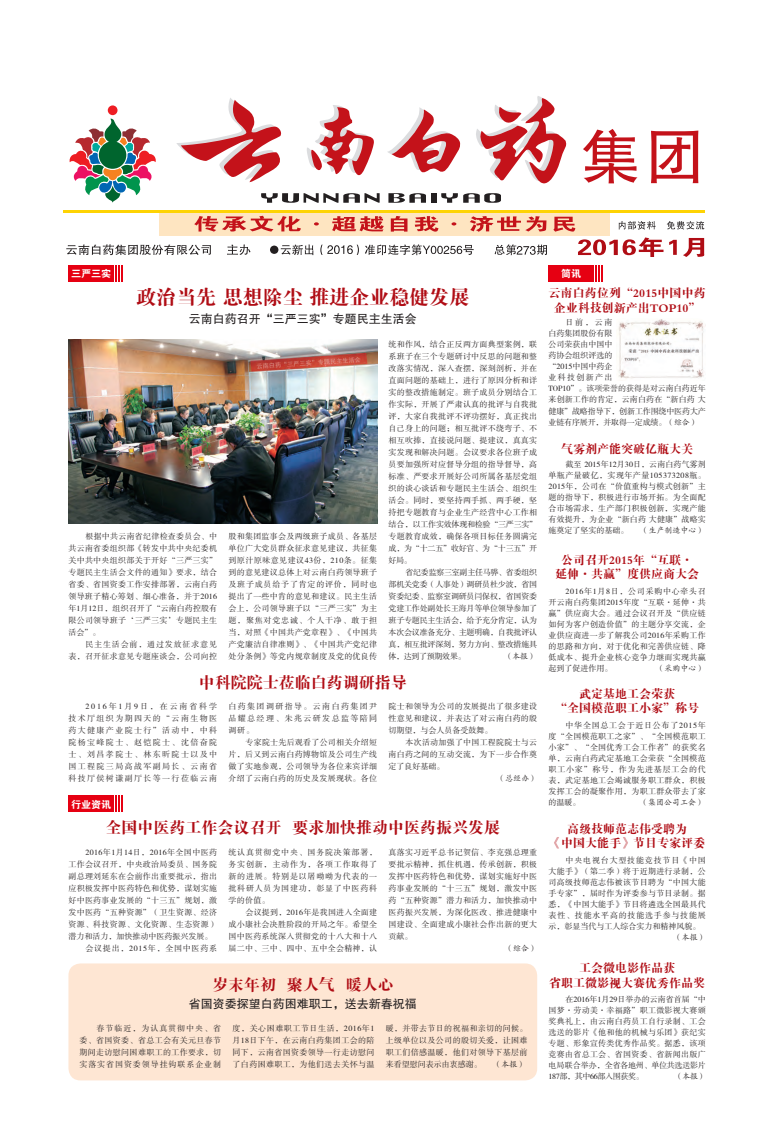
<style>
.page{position:relative;width:780px;height:1140px;background:#fff}
.page>*{position:absolute;margin:0;border:0;box-sizing:border-box;transform-origin:0 0}
.t1{font:20px "FZDBSK GBK1 0";color:#b00d15}
.t2{font:16px "FZDBSK GBK1 0";color:#b00d15}
.t3{font:12px/14.4px "FZDBSK GBK1 0";color:#b00d15;text-align:center}
.t4{font:12px "FZHTK GBK1 0";color:#231f20}
.t5{font:10px "FZDHTJW GB1 0";color:#fff}
.t6{font:8px/12px "FZSSJW GB1 0";letter-spacing:.035em;color:#231f20;text-align:justify}
.t7{font:8px/11px "FZSSJW GB1 0";color:#231f20}
.t8{font:8px "FZKTJW GB1 0";color:#231f20}
.t9{font:8px "FZSSJW GB1 0";letter-spacing:.09em;color:#231f20}
.s1{font-family:"FZKTJW GB1 0"}
</style>
<div class="page">
<div style="left:159px;top:212px;width:450px;height:23px;background:#fee5c1"></div>
<hr style="left:64px;top:210px;width:641px;height:2px;background:#fed304">
<svg style="left:176px;top:98px;width:106px;height:84px"></svg>
<svg style="left:307px;top:105px;width:67px;height:71px"></svg>
<div style="left:108px;top:105px;width:9px;height:10px;background:#ee1d23;border-radius:50%"></div>
<svg style="left:70px;top:118px;width:86px;height:85px"></svg>
<svg style="left:66px;top:244px;width:145px;height:11px"></svg>
<svg style="left:227px;top:244px;width:23px;height:11px"></svg>
<div style="left:270px;top:245px;width:8px;height:9px;background:#231f20;border-radius:50%"></div>
<svg style="left:281px;top:244px;width:32px;height:11px"></svg>
<svg style="left:365px;top:244px;width:108px;height:11px"></svg>
<svg style="left:261px;top:193px;width:118px;height:10px"></svg>
<svg style="left:387px;top:96px;width:180px;height:107px"></svg>
<svg style="left:194px;top:216px;width:107px;height:16px"></svg>
<svg style="left:314px;top:222px;width:5px;height:3px"></svg>
<svg style="left:332px;top:216px;width:52px;height:15px"></svg>
<svg style="left:391px;top:216px;width:16px;height:16px"></svg>
<svg style="left:414px;top:216px;width:24px;height:16px"></svg>
<svg style="left:451px;top:222px;width:5px;height:3px"></svg>
<svg style="left:470px;top:216px;width:76px;height:16px"></svg>
<svg style="left:583px;top:129px;width:54px;height:54px"></svg>
<svg style="left:651px;top:130px;width:47px;height:53px"></svg>
<svg style="left:494px;top:244px;width:53px;height:11px"></svg>
<svg style="left:553px;top:217px;width:152px;height:40px"></svg>
<svg style="left:320px;top:245px;width:39px;height:10px"></svg>
<div style="left:68px;top:963px;width:469px;height:117px;background:#fee6d3;border-radius:12px"></div>
<img style="left:68px;top:340px;width:309px;height:183px">
<svg style="left:115px;top:265px;width:8px;height:16px"></svg>
<div style="left:68px;top:265px;width:46px;height:16px;background:#e60012"></div>
<svg style="left:595px;top:265px;width:7px;height:16px"></svg>
<div style="left:548px;top:265px;width:46px;height:16px;background:#e60012"></div>
<svg style="left:115px;top:796px;width:8px;height:16px"></svg>
<div style="left:68px;top:796px;width:46px;height:16px;background:#e60012"></div>
<img style="left:618px;top:319px;width:86px;height:60px">
<p class="t5" style="left:71px;top:268px;width:41px">三严三实</p>
<p class="t5" style="left:561px;top:268px;width:21px">简讯</p>
<h1 class="t1" style="left:136px;top:287px;width:335px">政治当先 思想除尘 推进企业稳健发展</h1>
<h3 class="t3" style="left:548px;top:286px;width:159px">云南白药位列“2015中国中药企业科技创新产出TOP10”</h3>
<h3 class="t4" style="left:189px;top:312px;width:229px">云南白药召开“三严三实”专题民主生活会</h3>
<p class="t7" style="left:548px;top:318px;width:159px;text-indent:17px">日前，云南<br>白药集团股份有限<br>公司荣获由中国中<br>药协会组织评选的<br>“2015中国中药企<br>业科技创新产出<br>TOP10”。该项荣誉的获得是对云南白药近年来创新工作的肯定，云南白药在“新白药 大健康”战略指导下，创新工作围绕中医药大产业链有序展开，并取得一定成绩。<span class="s1">（综合）</span></p>
<p class="t6" style="left:548px;top:459px;width:159px;line-height:11px;text-indent:17px">截至 2015年12月30日，云南白药气雾剂单瓶产量破亿，实现年产量105373208瓶。2015年，公司在“价值重构与模式创新”主题的指导下，积极进行市场开拓。为全面配合市场需求，生产部门积极创新，实现产能有效提升，为企业“新白药 大健康”战略实施奠定了坚实的基础。</p>
<p class="t6" style="left:388px;top:338px;width:150px">统和作风，结合正反两方面典型案例，联系班子在三个专题研讨中反思的问题和整改落实情况，深入查摆，深刻剖析，并在直面问题的基础上，进行了原因分析和详实的整改措施制定。班子成员分别结合工作实际，开展了严肃认真的批评与自我批评，大家自我批评不评功摆好，真正找出自己身上的问题；相互批评不绕弯子、不相互吹捧，直接说问题、提建议，真真实实发现和解决问题。会议要求各位班子成员要加强所对应督导分组的指导督导，高标准、严要求开展好公司所属各基层党组织的谈心谈话和专题民主生活会、组织生活会。同时，要坚持两手抓、两手硬，坚持把专题教育与企业生产经营中心工作相结合，以工作实效体现和检验“三严三实”专题教育成效，确保各项目标任务圆满完成，为“十二五”收好官、为“十三五”开好局。</p>
<p class="t6" style="left:388px;top:566px;width:150px;text-indent:17px">省纪委监察三室副主任马骅、省委组织部机关党委（人事处）调研员杜少波，省国资委纪委、监察室调研员闫保权，省国资委党建工作处副处长王海月等单位领导参加了班子专题民主生活会，给予充分肯定，认为本次会议准备充分、主题明确，自我批评认真，相互批评深刻，努力方向、整改措施具体，达到了预期效果。</p>
<h3 class="t3" style="left:561px;top:442px;width:133px">气雾剂产能突破亿瓶大关</h3>
<p class="t8" style="left:640px;top:526px;width:65px">（生产制造中心）</p>
<p class="t6" style="left:68px;top:530px;width:150px;text-indent:17px">根据中共云南省纪律检查委员会、中共云南省委组织部《转发中共中央纪委机关中共中央组织部关于开好“三严三实”专题民主生活会文件的通知》要求，结合省委、省国资委工作安排部署，云南白药领导班子精心筹划、细心准备，并于2016年1月12日，组织召开了“云南白药控股有限公司领导班子‘三严三实’专题民主生活会”。</p>
<p class="t6" style="left:68px;top:638px;width:150px;text-align:right">民主生活会前，通过发放征求意见<br>表，召开征求意见专题座谈会，公司向控</p>
<p class="t6" style="left:228px;top:530px;width:150px">股和集团监事会及两级班子成员、各基层单位广大党员群众征求意见建议，共征集到原汁原味意见建议43份，210条。征集到的意见建议总体上对云南白药领导班子及班子成员给予了肯定的评价，同时也提出了一些中肯的意见和建议。民主生活会上，公司领导班子以“三严三实”为主题，聚焦对党忠诚、个人干净、敢于担当，对照《中国共产党章程》、《中国共产党廉洁自律准则》、《中国共产党纪律处分条例》等党内规章制度及党的优良传</p>
<h3 class="t3" style="left:555px;top:553px;width:145px">公司召开2015年“互联·延伸·共赢”度供应商大会</h3>
<p class="t6" style="left:548px;top:586px;width:159px;line-height:11px;text-indent:17px">2016年1月8日，公司采购中心牵头召开云南白药集团2015年度“互联·延伸·共赢”供应商大会。通过会议召开及“供应链如何为客户创造价值”的主题分享交流，企业供应商进一步了解我公司2016年采购工作的思路和方向，对于优化和完善供应链、降低成本、提升企业核心竞争力继而实现共赢起到了促进作用。</p>
<p class="t8" style="left:505px;top:652px;width:33px">（本报）</p>
<p class="t8" style="left:656px;top:663px;width:49px">（采购中心）</p>
<h2 class="t2" style="left:199px;top:673px;width:209px">中科院院士莅临白药调研指导</h2>
<p class="t6" style="left:68px;top:700px;width:150px;text-indent:17px">2016年1月9日，在云南省科学技术厅组织为期四天的“云南生物医药大健康产业院士行”活动中，中科院杨宝峰院士、赵铠院士、沈倍奋院士、刘昌孝院士、林东昕院士以及中国工程院三局高战军副局长、云南省科技厅侯树谦副厅长等一行莅临云南</p>
<p class="t6" style="left:228px;top:700px;width:150px">白药集团调研指导。云南白药集团尹品耀总经理、朱兆云研发总监等陪同调研。</p>
<p class="t6" style="left:228px;top:736px;width:150px;text-indent:17px">专家院士先后观看了公司相关介绍短片，后又到云南白药博物馆及公司生产线做了实地参观，公司领导为各位来宾详细介绍了云南白药的历史及发展现状。各位</p>
<p class="t5" style="left:71px;top:798px;width:41px">行业资讯</p>
<p class="t6" style="left:388px;top:700px;width:150px">院士和领导为公司的发展提出了很多建设性意见和建议，并表达了对云南白药的殷切期望，与会人员备受鼓舞。</p>
<p class="t6" style="left:388px;top:736px;width:150px;text-indent:17px">本次活动加强了中国工程院院士与云南白药之间的互动交流，为下一步合作奠定了良好基础。</p>
<p class="t8" style="left:497px;top:774px;width:41px">（总经办）</p>
<h2 class="t2" style="left:105px;top:818px;width:396px">全国中医药工作会议召开 要求加快推动中医药振兴发展</h2>
<p class="t6" style="left:85px;top:846px;width:133px">2016年1月14日，2016年全国中医药</p>
<p class="t6" style="left:68px;top:858px;width:150px">工作会议召开，中央政治局委员、国务院</p>
<p class="t6" style="left:68px;top:870px;width:150px">副总理刘延东在会前作出重要批示，指出</p>
<p class="t6" style="left:68px;top:882px;width:150px">应积极发挥中医药特色和优势，谋划实施</p>
<p class="t6" style="left:68px;top:894px;width:150px">好中医药事业发展的“十三五”规划，激</p>
<p class="t6" style="left:68px;top:906px;width:150px">发中医药“五种资源”（卫生资源、经济</p>
<p class="t6" style="left:68px;top:918px;width:150px">资源、科技资源、文化资源、生态资源）</p>
<p class="t7" style="left:68px;top:931px;width:145px">潜力和活力，加快推动中医药振兴发展。</p>
<p class="t9" style="left:85px;top:944px;width:133px">会议提出，2015年，全国中医药系</p>
<p class="t6" style="left:228px;top:846px;width:150px">统认真贯彻党中央、国务院决策部署，务实创新，主动作为，各项工作取得了新的进展。特别是以屠呦呦为代表的一批科研人员为国建功，彰显了中医药科学的价值。</p>
<p class="t6" style="left:228px;top:906px;width:150px;text-indent:17px">会议提到，2016年是我国进入全面建成小康社会决胜阶段的开局之年。希望全国中医药系统深入贯彻党的十八大和十八届二中、三中、四中、五中全会精神，认</p>
<p class="t6" style="left:388px;top:846px;width:150px">真落实习近平总书记贺信、李克强总理重要批示精神，抓住机遇，传承创新，积极发挥中医药特色和优势，谋划实施好中医药事业发展的“十三五”规划，激发中医药“五种资源”潜力和活力，加快推动中医药振兴发展，为深化医改、推进健康中国建设、全面建成小康社会作出新的更大贡献。</p>
<p class="t8" style="left:505px;top:944px;width:33px">（综合）</p>
<h3 class="t3" style="left:555px;top:687px;width:145px">武定基地工会荣获<br>“全国模范职工小家”称号</h3>
<p class="t6" style="left:548px;top:720px;width:159px;line-height:11px;text-indent:17px">中华全国总工会于近日公布了2015年度“全国模范职工之家”、“全国模范职工小家”、“全国优秀工会工作者”的获奖名单，云南白药武定基地工会荣获“全国模范职工小家”称号，作为先进基层工会的代表，武定基地工会竭诚服务职工群众，积极发挥工会的凝聚作用，为职工群众带去了家的温暖。</p>
<p class="t8" style="left:640px;top:798px;width:65px">（集团公司工会）</p>
<h3 class="t3" style="left:549px;top:821px;width:157px">高级技师范志伟受聘为<br>《中国大能手》节目专家评委</h3>
<p class="t6" style="left:548px;top:854px;width:159px;line-height:11px;text-indent:17px">中央电视台大型技能竞技节目《中国大能手》（第二季）将于近期进行录制，公司高级技师范志伟被该节目聘为“中国大能手专家”，届时作为评委参与节目录制。据悉，《中国大能手》节目将遴选全国最具代表性、技能水平高的技能选手参与技能展示，彰显当代与工人综合实力和精神风貌。</p>
<p class="t8" style="left:673px;top:932px;width:33px">（本报）</p>
<h3 class="t3" style="left:579px;top:961px;width:97px">工会微电影作品获</h3>
<h2 class="t2" style="left:212px;top:975px;width:183px">岁末年初 聚人气 暖人心</h2>
<h3 class="t3" style="left:549px;top:975px;width:157px">省职工微影视大赛优秀作品奖</h3>
<h3 class="t4" style="left:189px;top:997px;width:229px">省国资委探望白药困难职工，送去新春祝福</h3>
<p class="t6" style="left:79px;top:1022px;width:143px;text-indent:17px">春节临近，为认真贯彻中央、省委、省国资委、省总工会有关元旦春节期间走访慰问困难职工的工作要求，切实落实省国资委领导挂钩联系企业制</p>
<p class="t6" style="left:232px;top:1022px;width:143px">度，关心困难职工节日生活，2016年1月18日下午，在云南白药集团工会的陪同下，云南省国资委领导一行走访慰问了白药困难职工，为他们送去关怀与温</p>
<p class="t6" style="left:386px;top:1022px;width:143px">暖，并带去节日的祝福和亲切的问候。上级单位以及公司的殷切关爱，让困难职工们倍感温暖，他们对领导下基层前来看望慰问表示由衷感谢。</p>
<p class="t8" style="left:493px;top:1060px;width:33px">（本报）</p>
<p class="t6" style="left:548px;top:994px;width:159px;line-height:11px;text-indent:17px">在2016年1月29日举办的云南省首届“中国梦·劳动美·幸福路”职工微影视大赛颁奖典礼上，由云南白药员工自行录制、工会选送的影片《他和他的机械与乐团》获纪实专题、形象宣传类优秀作品奖。据悉，该项竞赛由省总工会、省国资委、省新闻出版广电局联合举办，全省各地州、单位共选送影片187部，其中66部入围获奖。</p>
<p class="t8" style="left:674px;top:1072px;width:33px">（本报）</p>
</div>
